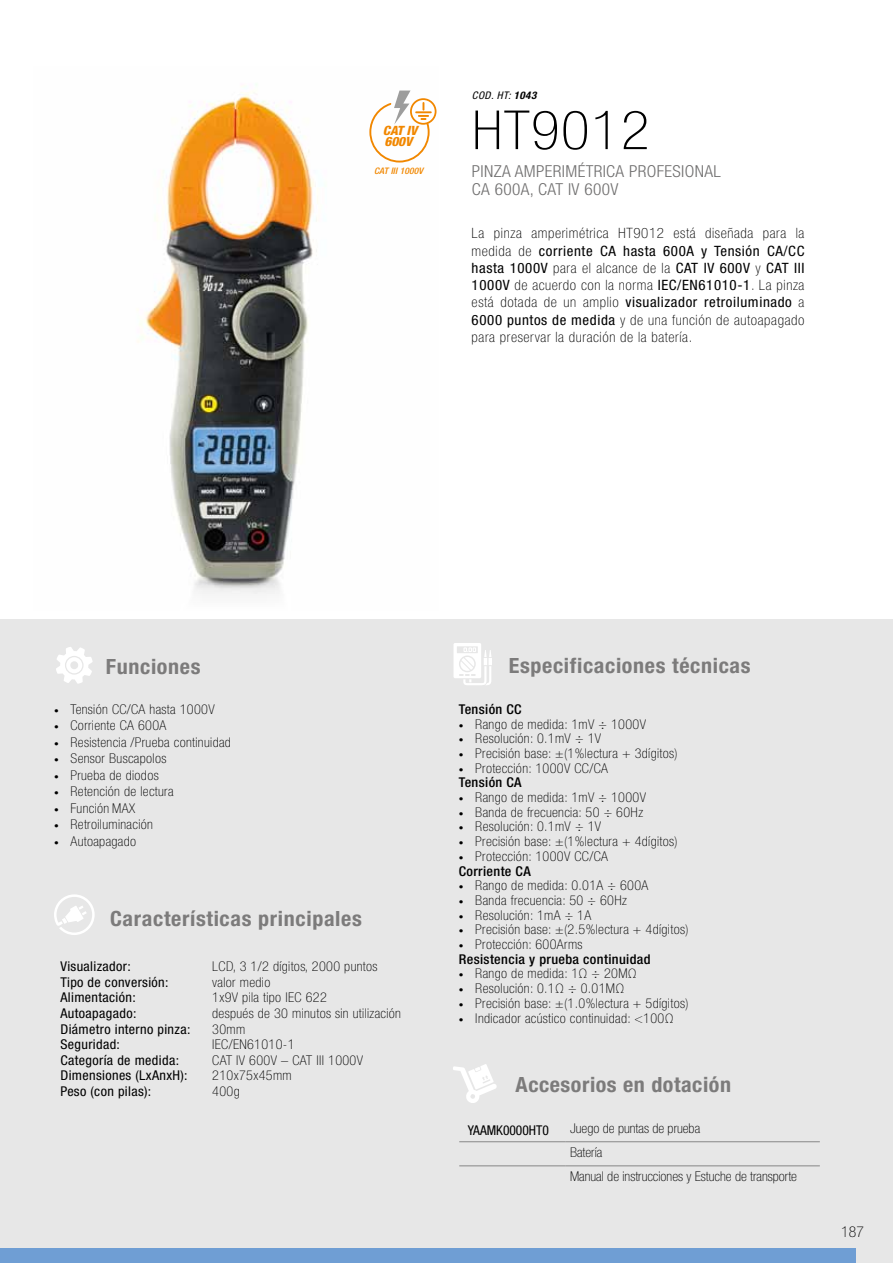
<style>
.page{position:relative;width:893px;height:1263px;background:#fff}
.page>*{position:absolute;margin:0;border:0;box-sizing:border-box;transform-origin:0 0}
.t1{font:100 condensed 54px "Helvetica Neue LT Std";letter-spacing:.025em;color:#000;scale:1.1 1}
.t2{font:700 condensed 21px "Helvetica Neue LT Std";letter-spacing:.03em;color:#7c7b7b;scale:1.05 1}
.t3{font:300 condensed 16.5px "Helvetica Neue LT Std";letter-spacing:.02em;color:#706f6f;scale:1.05 1}
.t4{font:100 condensed 15px "Helvetica Neue LT Std";color:#000;scale:1.05 1}
.t5{font:100 condensed 14.25px/17.2px "Helvetica Neue LT Std";letter-spacing:.04em;color:#000;text-align:justify;scale:1.05 1}
.t6{font:100 condensed 13.5px/14.7px "Helvetica Neue LT Std";letter-spacing:.025em;color:#000;scale:1.05 1}
.t7{font:condensed 13.5px "Helvetica Neue LT Std";letter-spacing:.025em;color:#000;scale:1.05 1}
.t8{font:100 condensed 13.5px/24.2px "Helvetica Neue LT Std";color:#000;scale:1.05 1}
.t9{font:500 condensed 13.5px/14.7px "Helvetica Neue LT Std";letter-spacing:.025em;color:#000;scale:1.05 1}
.t10{font:condensed 13.5px "Helvetica Neue LT Std";color:#000}
.t11{font:italic 800 condensed 12.75px/10.6px "Helvetica Neue LT Std";letter-spacing:-.01em;color:#f18700;scale:1.05 1}
.t12{font:italic condensed 10.5px "Helvetica Neue LT Std";color:#000;scale:1.05 1}
.t13{font:italic 500 condensed 9px "Helvetica Neue LT Std";letter-spacing:.015em;color:#f18700;scale:1.05 1}
.s1{font-weight:700}
.s2{font-weight:400}
.s3{font-size:9px}
.s4{font-weight:500}
.s5{font-weight:100;font-size:9px}
.s6{font-weight:100}
</style>
<div class="page">
<div style="left:0;top:619px;width:893px;height:644px;background:#e7e7e7"></div>
<img style="left:137px;top:84px;width:300px;height:510px">
<svg style="left:411px;top:99px;width:25px;height:25px"></svg>
<div style="left:410px;top:98px;width:26px;height:27px;border:2px solid #f18700;border-radius:50%"></div>
<svg style="left:369px;top:91px;width:63px;height:72px"></svg>
<div style="left:0;top:1248px;width:855px;height:15px;background:#6f9ed4"></div>
<svg style="left:56px;top:647px;width:37px;height:37px"></svg>
<svg style="left:54px;top:894px;width:41px;height:41px"></svg>
<hr style="left:459px;top:1141px;width:107px;height:1px;background:#878787">
<hr style="left:566px;top:1141px;width:254px;height:1px;background:#878787">
<hr style="left:459px;top:1165px;width:107px;height:1px;background:#878787">
<hr style="left:566px;top:1165px;width:254px;height:1px;background:#878787">
<svg style="left:453px;top:1064px;width:44px;height:39px"></svg>
<svg style="left:453px;top:643px;width:39px;height:42px"></svg>
<p class="t11" style="left:383px;top:126px;width:34px">CAT IV<br>600V</p>
<p class="t13" style="left:374px;top:165px;width:48px">CAT III 1000V</p>
<p class="t12" style="left:472px;top:90px;width:63px">COD. HT: <span class="s1">1043</span></p>
<h1 class="t1" style="left:472px;top:100px;width:163px">HT9012</h1>
<p class="t3" style="left:472px;top:162px;width:17px">PINZA</p>
<p class="t3" style="left:515px;top:162px;width:68px">AMPERIMÉTRICA</p>
<p class="t3" style="left:629px;top:162px;width:43px">PROFESIONA</p>
<p class="t3" style="left:713px;top:162px;width:9px">L</p>
<p class="t3" style="left:472px;top:180px;width:72px">CA 600A, CAT</p>
<p class="t3" style="left:568px;top:180px;width:49px">IV 600V</p>
<p class="t5" style="left:472px;top:225px;width:318px">La pinza amperimétrica HT9012 está diseñada para la medida de <span class="s2">corriente CA hasta 600A y Tensión CA/CC hasta 1000V</span> para el alcance de la <span class="s2">CAT IV 600V</span> y <span class="s2">CAT III 1000V</span> de acuerdo con la norma <span class="s2">IEC/EN61010-1</span>. La pinza está dotada de un amplio <span class="s2">visualizador retroiluminado</span> a <span class="s2">6000 puntos de medida</span> y de una función de autoapagado para preservar la duración de la batería.</p>
<h2 class="t2" style="left:106px;top:653px;width:92px">Funciones</h2>
<p class="t6" style="left:54px;top:702px;width:155px"><span class="s3">•</span> Tensión CC/CA hasta 1000V</p>
<p class="t6" style="left:54px;top:718px;width:109px"><span class="s3">•</span> Corriente CA 600A</p>
<p class="t6" style="left:54px;top:735px;width:170px"><span class="s3">•</span> Resistencia /Prueba continuidad</p>
<p class="t6" style="left:54px;top:751px;width:109px"><span class="s3">•</span> Sensor Buscapolos</p>
<p class="t6" style="left:54px;top:768px;width:101px"><span class="s3">•</span> Prueba de diodos</p>
<p class="t6" style="left:54px;top:784px;width:115px"><span class="s3">•</span> Retención de lectura</p>
<p class="t6" style="left:54px;top:801px;width:79px"><span class="s3">•</span> Función MAX</p>
<p class="t6" style="left:54px;top:817px;width:96px"><span class="s3">•</span> Retroiluminación</p>
<p class="t6" style="left:54px;top:834px;width:80px"><span class="s3">•</span> Autoapagado</p>
<h2 class="t2" style="left:110px;top:905px;width:241px">Características principales</h2>
<p class="t7" style="left:60px;top:959px;width:69px">Visualizador:</p>
<p class="t6" style="left:212px;top:959px;width:159px">LCD, 3 1/2 dígitos, 2000 puntos</p>
<p class="t7" style="left:60px;top:974px;width:105px">Tipo de conversión:</p>
<p class="t6" style="left:212px;top:975px;width:57px">valor medio</p>
<p class="t7" style="left:60px;top:990px;width:73px">Alimentación:</p>
<p class="t6" style="left:212px;top:990px;width:111px">1x9V pila tipo IEC 622</p>
<p class="t7" style="left:60px;top:1005px;width:74px">Autoapagado:</p>
<p class="t6" style="left:212px;top:1006px;width:181px">después de 30 minutos sin utilización</p>
<p class="t7" style="left:60px;top:1021px;width:125px">Diámetro interno pinza:</p>
<p class="t6" style="left:212px;top:1021px;width:33px">30mm</p>
<p class="t7" style="left:60px;top:1037px;width:58px">Seguridad:</p>
<p class="t6" style="left:212px;top:1037px;width:80px">IEC/EN61010-1</p>
<p class="t7" style="left:60px;top:1052px;width:114px">Categoría de medida:</p>
<p class="t6" style="left:212px;top:1053px;width:145px">CAT IV 600V – CAT III 1000V</p>
<p class="t7" style="left:60px;top:1068px;width:123px">Dimensiones (LxAnxH):</p>
<p class="t6" style="left:212px;top:1068px;width:77px">210x75x45mm</p>
<p class="t7" style="left:60px;top:1083px;width:88px">Peso (con pilas):</p>
<p class="t6" style="left:212px;top:1084px;width:28px">400g</p>
<h2 class="t2" style="left:509px;top:653px;width:232px">Especificaciones técnicas</h2>
<p class="t9" style="left:459px;top:701px;width:61px">Tensión CC</p>
<p class="t6" style="left:459px;top:716px;width:180px"><span class="s3">•</span> Rango de medida: 1mV ÷ 1000V</p>
<p class="t6" style="left:459px;top:731px;width:137px"><span class="s3">•</span> Resolución: 0.1mV ÷ 1V</p>
<p class="t6" style="left:459px;top:746px;width:210px"><span class="s3">•</span> Precisión base: ±(1%lectura + 3dígitos)</p>
<p class="t6" style="left:459px;top:760px;width:144px"><span class="s3">•</span> Protección: 1000V CC/CA<br><span class="s4">Tensión CA</span></p>
<p class="t6" style="left:459px;top:790px;width:180px"><span class="s3">•</span> Rango de medida: 1mV ÷ 1000V</p>
<p class="t6" style="left:459px;top:804px;width:177px"><span class="s3">•</span> Banda de frecuencia: 50 ÷ 60Hz</p>
<p class="t6" style="left:459px;top:819px;width:137px"><span class="s3">•</span> Resolución: 0.1mV ÷ 1V</p>
<p class="t6" style="left:459px;top:834px;width:210px"><span class="s3">•</span> Precisión base: ±(1%lectura + 4dígitos)</p>
<p class="t6" style="left:459px;top:849px;width:144px"><span class="s3">•</span> Protección: 1000V CC/CA<br><span class="s4">Corriente CA</span></p>
<p class="t6" style="left:459px;top:878px;width:182px"><span class="s3">•</span> Rango de medida: 0.01A ÷ 600A</p>
<p class="t6" style="left:459px;top:893px;width:161px"><span class="s3">•</span> Banda frecuencia: 50 ÷ 60Hz</p>
<p class="t6" style="left:459px;top:907px;width:128px"><span class="s3">•</span> Resolución: 1mA ÷ 1A</p>
<p class="t6" style="left:459px;top:922px;width:220px"><span class="s3">•</span> Precisión base: ±(2.5%lectura + 4dígitos)</p>
<p class="t9" style="left:459px;top:937px;width:184px"><span class="s5">•</span> <span class="s6">Protección: 600Arms<br></span>Resistencia y prueba continuidad</p>
<p class="t6" style="left:459px;top:966px;width:171px"><span class="s3">•</span> Rango de medida: 1Ω ÷ 20MΩ</p>
<p class="t6" style="left:459px;top:981px;width:159px"><span class="s3">•</span> Resolución: 0.1Ω ÷ 0.01MΩ</p>
<p class="t6" style="left:459px;top:996px;width:220px"><span class="s3">•</span> Precisión base: ±(1.0%lectura + 5dígitos)</p>
<p class="t6" style="left:459px;top:1010px;width:206px"><span class="s3">•</span> Indicador acústico continuidad: &lt;100Ω</p>
<h2 class="t2" style="left:515px;top:1071px;width:207px">Accesorios en dotación</h2>
<p class="t10" style="left:468px;top:1122px;width:83px">YAAMK0000HT0</p>
<p class="t8" style="left:570px;top:1116px;width:218px">Juego de puntas de prueba<br>Batería<br>Manual de instrucciones y Estuche de transporte</p>
<p class="t4" style="left:841px;top:1223px;width:23px">187</p>
</div>
